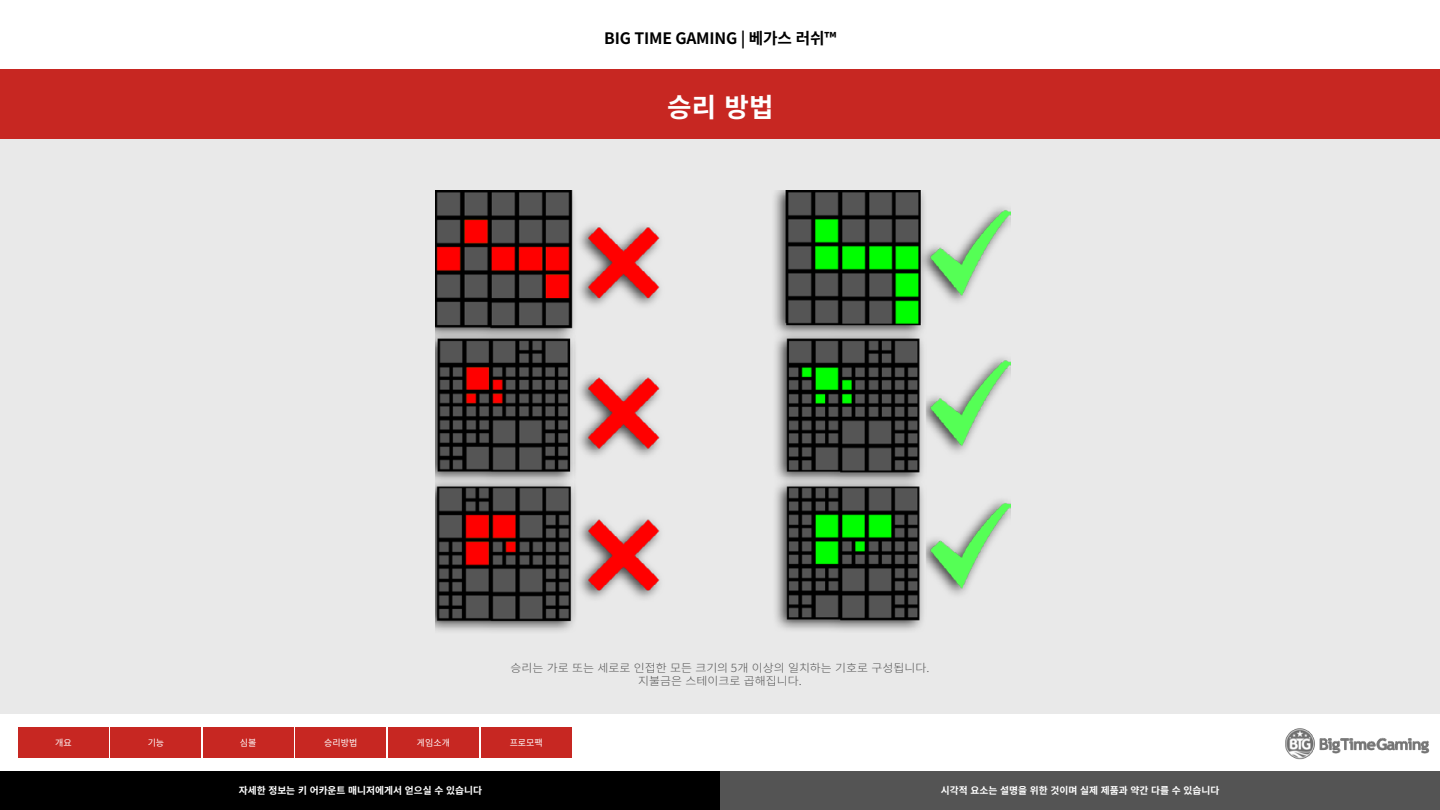
<style>
.page{position:relative;width:1440px;height:810px;background:#fff}
.page>*{position:absolute;margin:0;border:0;box-sizing:border-box;transform-origin:0 0}
.t1{font:700 26.55px "Noto Sans CJ Ktc";color:#fff}
.t2{font:700 15.75px "Noto Sans CJ Ktc";letter-spacing:-.01em;color:#000}
.t3{font:300 11.25px/13.5px "Noto Sans CJ Ktc";color:#545454;text-align:center;scale:1.06 1}
.t4{font:700 9.75px "Noto Sans CJ Ktc";color:#fff}
.t5{font:9px "Noto Sans CJ Ktc";color:#fff}
</style>
<div class="page">
<div style="left:0;top:69px;width:1440px;height:645px;background:#e8e8e8"></div>
<div style="left:0;top:69px;width:1440px;height:69px;background:#c72722"></div>
<img style="left:1285px;top:728px;width:145px;height:32px">
<img style="left:435px;top:190px;width:576px;height:441px">
<div style="left:18px;top:728px;width:91px;height:30px;background:#c72722"></div>
<div style="left:111px;top:728px;width:90px;height:30px;background:#c72722"></div>
<div style="left:203px;top:728px;width:90px;height:30px;background:#c72722"></div>
<div style="left:296px;top:728px;width:90px;height:30px;background:#c72722"></div>
<div style="left:388px;top:728px;width:91px;height:30px;background:#c72722"></div>
<div style="left:481px;top:728px;width:90px;height:30px;background:#c72722"></div>
<div style="left:0;top:771px;width:720px;height:39px;background:#000"></div>
<div style="left:720px;top:771px;width:720px;height:39px;background:#545454"></div>
<h2 class="t2" style="left:604px;top:29px;width:234px">BIG TIME GAMING | 베가스 러쉬™</h2>
<h1 class="t1" style="left:667px;top:92px;width:108px">승리 방법</h1>
<p class="t3" style="left:510px;top:661px;width:397px">승리는 가로 또는 세로로 인접한 모든 크기의 5개 이상의 일치하는 기호로 구성됩니다. 지불금은 스테이크로 곱해집니다.</p>
<p class="t5" style="left:55px;top:738px;width:18px">개요</p>
<p class="t5" style="left:148px;top:738px;width:18px">기능</p>
<p class="t5" style="left:240px;top:738px;width:18px">심볼</p>
<p class="t5" style="left:324px;top:738px;width:35px">승리방법</p>
<p class="t5" style="left:417px;top:738px;width:35px">게임소개</p>
<p class="t5" style="left:510px;top:738px;width:35px">프로모팩</p>
<p class="t4" style="left:239px;top:785px;width:245px">자세한 정보는 키 어카운트 매니저에게서 얻으실 수 있습니다</p>
<p class="t4" style="left:941px;top:785px;width:280px">시각적 요소는 설명을 위한 것이며 실제 제품과 약간 다를 수 있습니다</p>
</div>
